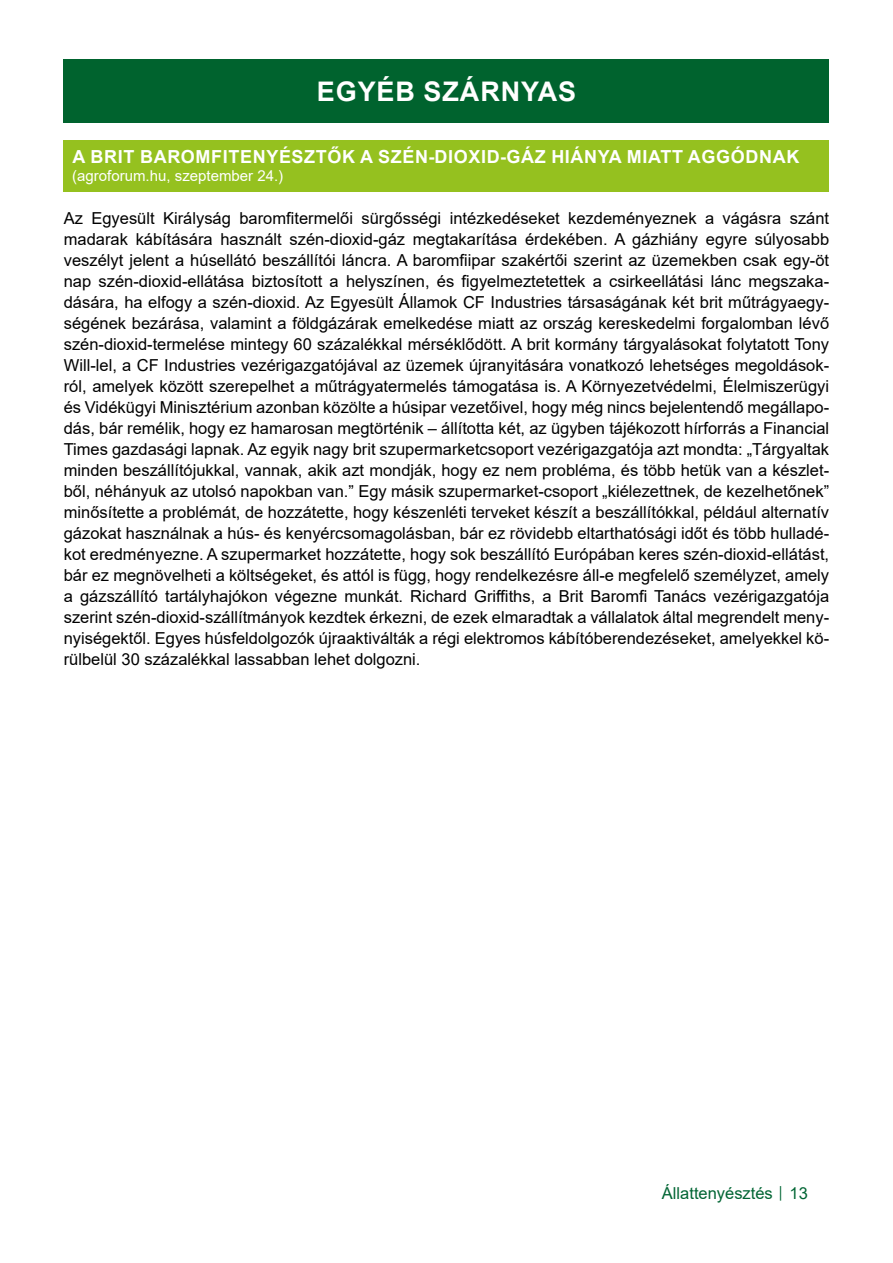
<style>
.page{position:relative;width:893px;height:1263px;background:#fff}
.page>*{position:absolute;margin:0;border:0;box-sizing:border-box;transform-origin:0 0}
.Cím_01{font:700 27px "Arial";letter-spacing:.035em;color:#fff}
.Cím_02{font:700 18px "Arial";letter-spacing:.035em;color:#fff}
.Szoveg{font:16.5px/21px "Arial";color:#000;text-align:justify}
.t1{font:16.5px "Arial";color:#006533}
.Cím_03{font:15px "Arial";color:#fff}
.s1{font-size:12px}
</style>
<div class="page">
<div style="left:64px;top:60px;width:765px;height:63px;background:#00632e"></div>
<div style="left:64px;top:140px;width:765px;height:51px;background:#95c11f"></div>
<p class="Cím_01" style="left:317px;top:73px;width:261px">EGYÉB SZÁRNYAS</p>
<p class="Cím_02" style="left:73px;top:144px;width:728px">A BRIT BAROMFITENYÉSZTŐK A SZÉN-DIOXID-GÁZ HIÁNYA MIATT AGGÓDNAK</p>
<p class="Cím_03" style="left:72px;top:166px;width:212px">(agroforum.hu, szeptember 24.)</p>
<p class="Szoveg" style="left:64px;top:208px;width:767px">Az Egyesült Királyság baromfitermelői sürgősségi intézkedéseket kezdeményeznek a vágásra szánt madarak kábítására használt szén-dioxid-gáz megtakarítása érdekében. A gázhiány egyre súlyosabb veszélyt jelent a húsellátó beszállítói láncra. A baromfiipar szakértői szerint az üzemekben csak egy-öt nap szén-dioxid-ellátása biztosított a helyszínen, és figyelmeztetettek a csirkeellátási lánc megszaka&shy;dására, ha elfogy a szén-dioxid. Az Egyesült Államok CF Industries társaságának két brit műtrágyaegy&shy;ségének bezárása, valamint a földgázárak emelkedése miatt az ország kereskedelmi forgalomban lévő szén-dioxid-termelése mintegy 60 százalékkal mérséklődött. A brit kormány tárgyalásokat folytatott Tony Will-lel, a CF Industries vezérigazgatójával az üzemek újranyitására vonatkozó lehetséges megoldások&shy;ról, amelyek között szerepelhet a műtrágyatermelés támogatása is. A Környezetvédelmi, Élelmiszerügyi és Vidékügyi Minisztérium azonban közölte a húsipar vezetőivel, hogy még nincs bejelentendő megállapo&shy;dás, bár remélik, hogy ez hamarosan megtörténik – állította két, az ügyben tájékozott hírforrás a Financial Times gazdasági lapnak. Az egyik nagy brit szupermarketcsoport vezérigazgatója azt mondta: „Tárgyaltak minden beszállítójukkal, vannak, akik azt mondják, hogy ez nem probléma, és több hetük van a készlet&shy;ből, néhányuk az utolsó napokban van.” Egy másik szupermarket-csoport „kiélezettnek, de kezelhetőnek” minősítette a problémát, de hozzátette, hogy készenléti terveket készít a beszállítókkal, például alternatív gázokat használnak a hús- és kenyércsomagolásban, bár ez rövidebb eltarthatósági időt és több hulladé&shy;kot eredményezne. A szupermarket hozzátette, hogy sok beszállító Európában keres szén-dioxid-ellátást, bár ez megnövelheti a költségeket, és attól is függ, hogy rendelkezésre áll-e megfelelő személyzet, amely a gázszállító tartályhajókon végezne munkát. Richard Griffiths, a Brit Baromfi Tanács vezérigazgatója szerint szén-dioxid-szállítmányok kezdtek érkezni, de ezek elmaradtak a vállalatok által megrendelt men - nyiségektől. Egyes húsfeldolgozók újraaktiválták a régi elektromos kábítóberendezéseket, amelyekkel kö&shy;rülbelül 30 százalékkal lassabban lehet dolgozni.</p>
<p class="t1" style="left:662px;top:1182px;width:147px">Állattenyésztés <span class="s1">│</span> 13</p>
</div>
